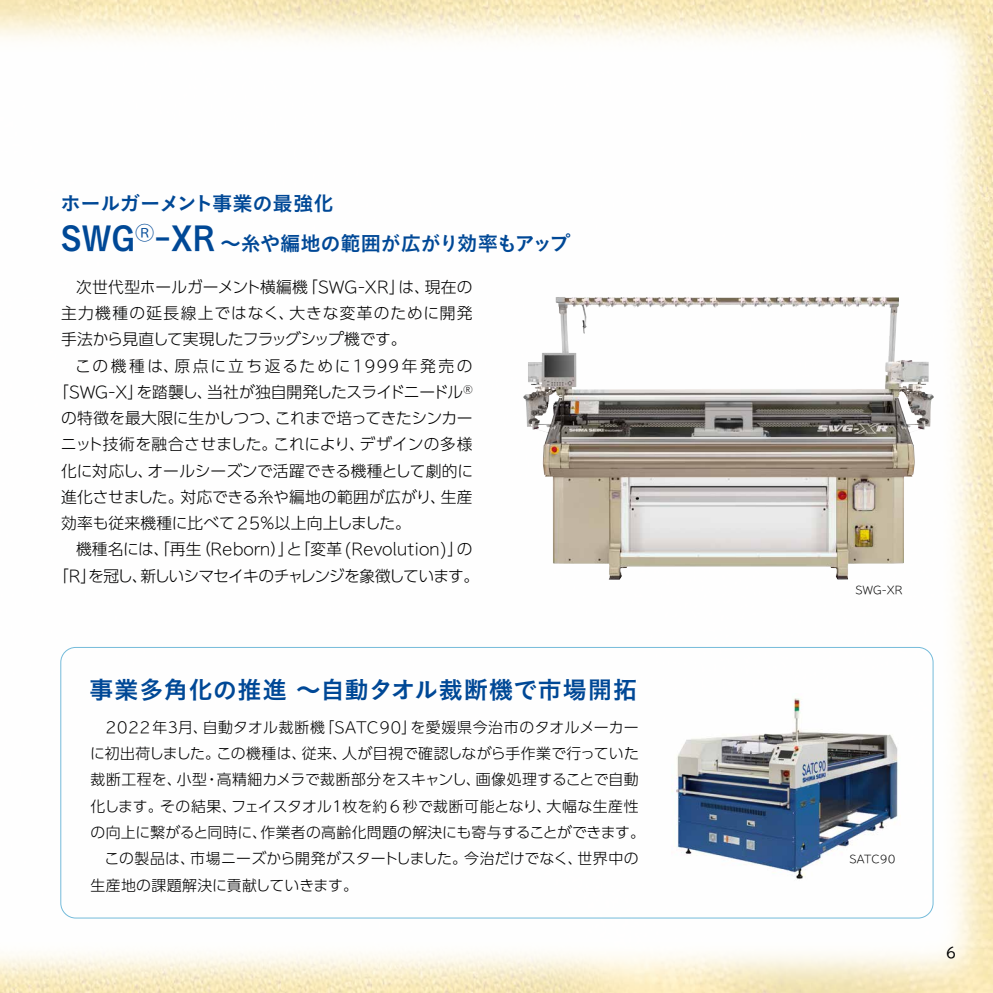
<style>
.page{position:relative;width:993px;height:993px;background:#fff}
.page>*{position:absolute;margin:0;border:0;box-sizing:border-box;transform-origin:0 0}
.t1{font:24.5px "Koburina Go Std W6";color:#004896}
.t2{font:20.3px/40.4px "Koburina Go Std N W6";letter-spacing:-.02em;color:#004896}
.t3{font:300 15.75px/26.2px "UD Shin Go Pro";letter-spacing:-.005em;color:#000;text-align:justify}
.t4{font:300 15.75px "UD Shin Go Pro";letter-spacing:-.025em;color:#000}
.t5{font:300 15.75px "UD Shin Go Pro";letter-spacing:-.06em;color:#000}
.t6{font:300 15.75px "UD Shin Go Pro";letter-spacing:.015em;color:#000}
.t7{font:300 15.75px "UD Shin Go Pro";letter-spacing:.15em;color:#000}
.t8{font:300 14.88px "UD Shin Go Pro";letter-spacing:.015em;color:#000}
.t9{font:14px "TBUD Go Std";color:#000}
.t10{font:300 10.5px "TBUD Go Std Super";letter-spacing:.015em;color:#000}
.s1{font-size:32.9px}
.s2{font-family:"TBUD Go Std Super"}
</style>
<div class="page">
<img style="left:0;top:0;width:992px;height:992px">
<img style="left:671px;top:693px;width:229px;height:188px">
<img style="left:555px;top:296px;width:301px;height:11px">
<h2 class="t2" style="left:61px;top:183px;width:531px">ホールガーメント事業の最強化<br><span class="s1">SWG</span><sup>Ⓡ</sup><span class="s1">-XR</span> ～糸や編地の範囲が広がり効率もアップ　</h2>
<p class="t3" style="left:61px;top:273px;width:413px;text-indent:15px">次世代型ホールガーメント横編機「<span class="s2">SWG-XR</span>」は、現在の主力機種の延長線上ではなく、大きな変革のために開発手法から見直して実現したフラッグシップ機です。</p>
<p class="t7" style="left:75px;top:353px;width:399px">この機種は、原点に立ち返るために<span class="s2">1999</span>年発売の</p>
<p class="t4" style="left:53px;top:379px;width:421px">「<span class="s2">SWG-X</span>」を踏襲し、当社が独自開発したスライドニードル<sup>Ⓡ</sup></p>
<p class="t3" style="left:61px;top:404px;width:413px">の特徴を最大限に生かしつつ、これまで培ってきたシンカー</p>
<p class="t6" style="left:61px;top:431px;width:413px">ニット技術を融合させました。これにより、デザインの多様</p>
<p class="t3" style="left:61px;top:457px;width:413px">化に対応し、オールシーズンで活躍できる機種として劇的に</p>
<p class="t3" style="left:61px;top:483px;width:413px">進化させました。対応できる糸や編地の範囲が広がり、生産</p>
<p class="t3" style="left:61px;top:509px;width:351px">効率も従来機種に比べて<span class="s2">25</span>％以上向上しました。</p>
<p class="t3" style="left:76px;top:535px;width:398px">機種名には、「再生（<span class="s2">Reborn</span>）」と「変革<span class="s2">(Revolution)</span>」の</p>
<p class="t5" style="left:53px;top:563px;width:427px">「<span class="s2">R</span>」を冠し、新しいシマセイキのチャレンジを象徴しています。</p>
<h1 class="t1" style="left:89px;top:670px;width:549px">事業多角化の推進 ～自動タオル裁断機で市場開拓</h1>
<p class="t8" style="left:105px;top:715px;width:534px"><span class="s2">2022</span>年３月、自動タオル裁断機「<span class="s2">SATC90</span>」を愛媛県今治市のタオルメーカー</p>
<p class="t8" style="left:90px;top:741px;width:550px">に初出荷しました。この機種は、従来、人が目視で確認しながら手作業で行っていた</p>
<p class="t8" style="left:90px;top:767px;width:549px">裁断工程を、小型・高精細カメラで裁断部分をスキャンし、画像処理することで自動</p>
<p class="t8" style="left:90px;top:793px;width:549px">化します。その結果、フェイスタオル１枚を約<span class="s2">6</span>秒で裁断可能となり、大幅な生産性</p>
<p class="t8" style="left:90px;top:820px;width:555px">の向上に繋がると同時に、作業者の高齢化問題の解決にも寄与することができます。</p>
<p class="t8" style="left:105px;top:846px;width:535px">この製品は、市場ニーズから開発がスタートしました。今治だけでなく、世界中の</p>
<p class="t8" style="left:90px;top:872px;width:269px">生産地の課題解決に貢献していきます。</p>
<p class="t10" style="left:855px;top:581px;width:49px">SWG-XR</p>
<p class="t10" style="left:849px;top:850px;width:48px">SATC90</p>
<p class="t9" style="left:945px;top:940px;width:12px">6</p>
</div>
